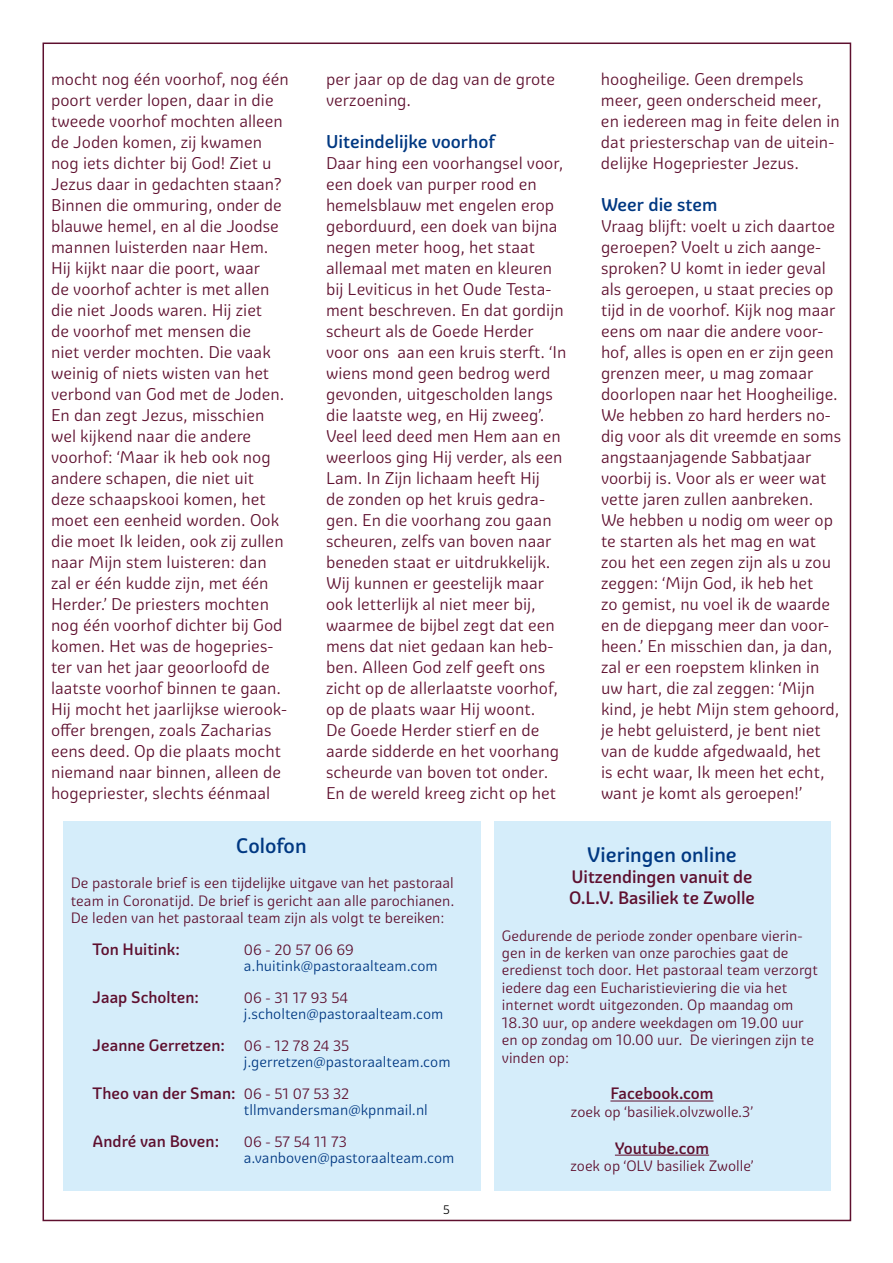
<style>
.page{position:relative;width:893px;height:1263px;background:#fff}
.page>*{position:absolute;margin:0;border:0;box-sizing:border-box;transform-origin:0 0}
.t1{font:500 20.4px "Graviola";color:#003882}
.t2{font:500 18px "Graviola";color:#003882}
.t3{font:500 17.4px/21px "Graviola";color:#5e0f2e}
.t4{font:16.5px/21px "Graviola";color:#5e0f2e}
.t5{font:500 16.05px "Graviola";color:#5e0f2e}
.t6{font:14.55px/17.4px "Graviola";color:#5e0f2e}
.t7{font:14.55px "Graviola";color:#003882}
.t8{font:12px "Graviola";color:#000}
.s1{font-weight:400;font-size:14.55px}
</style>
<div class="page">
<div style="left:494px;top:821px;width:336px;height:370px;background:#d5edfa"></div>
<hr style="left:610px;top:1100px;width:103px;height:1px;background:#5e0f2e">
<hr style="left:615px;top:1155px;width:94px;height:1px;background:#5e0f2e">
<div style="left:63px;top:821px;width:417px;height:370px;background:#d5edfa"></div>
<p class="t4" style="left:51px;top:68px;width:239px">mocht nog één voorhof, nog één poort verder lopen, daar in die tweede voorhof mochten alleen de Joden komen, zij kwamen nog iets dichter bij God! Ziet u<br>Jezus daar in gedachten staan?<br>Binnen die ommuring, onder de blauwe hemel, en al die Joodse mannen luisterden naar Hem.<br>Hij kijkt naar die poort, waar<br>de voorhof achter is met allen die niet Joods waren. Hij ziet<br>de voorhof met mensen die<br>niet verder mochten. Die vaak weinig of niets wisten van het verbond van God met de Joden.<br>En dan zegt Jezus, misschien wel kijkend naar die andere voorhof: ‘Maar ik heb ook nog andere schapen, die niet uit deze schaapskooi komen, het moet een eenheid worden. Ook die moet Ik leiden, ook zij zullen naar Mijn stem luisteren: dan zal er één kudde zijn, met één<br>Herder.’ De priesters mochten nog één voorhof dichter bij God komen. Het was de hogepries&shy;ter van het jaar geoorloofd de laatste voorhof binnen te gaan.<br>Hij mocht het jaarlijkse wierook&shy;offer brengen, zoals Zacharias eens deed. Op die plaats mocht niemand naar binnen, alleen de hogepriester, slechts éénmaal</p>
<p class="t4" style="left:326px;top:69px;width:231px">per jaar op de dag van de grote verzoening.</p>
<p class="t2" style="left:326px;top:130px;width:171px">Uiteindelijke voorhof</p>
<p class="t4" style="left:326px;top:152px;width:242px">Daar hing een voorhangsel voor, een doek van purper rood en hemelsblauw met engelen erop geborduurd, een doek van bijna negen meter hoog, het staat allemaal met maten en kleuren bij Leviticus in het Oude Testa&shy;ment beschreven. En dat gordijn scheurt als de Goede Herder voor ons aan een kruis sterft. ‘In wiens mond geen bedrog werd gevonden, uitgescholden langs die laatste weg, en Hij zweeg’.<br>Veel leed deed men Hem aan en weerloos ging Hij verder, als een<br>Lam. In Zijn lichaam heeft Hij<br>de zonden op het kruis gedra&shy;gen. En die voorhang zou gaan scheuren, zelfs van boven naar beneden staat er uitdrukkelijk.<br>Wij kunnen er geestelijk maar ook letterlijk al niet meer bij, waarmee de bijbel zegt dat een mens dat niet gedaan kan heb&shy;ben. Alleen God zelf geeft ons zicht op de allerlaatste voorhof, op de plaats waar Hij woont.<br>De Goede Herder stierf en de aarde sidderde en het voorhang scheurde van boven tot onder.<br>En de wereld kreeg zicht op het</p>
<p class="t4" style="left:601px;top:68px;width:240px">hoogheilige. Geen drempels meer, geen onderscheid meer, en iedereen mag in feite delen in dat priesterschap van de uitein&shy;delijke Hogepriester Jezus.</p>
<p class="t2" style="left:601px;top:193px;width:118px">Weer die stem</p>
<p class="t4" style="left:601px;top:215px;width:242px">Vraag blijft: voelt u zich daartoe geroepen? Voelt u zich aange&shy;sproken? U komt in ieder geval als geroepen, u staat precies op tijd in de voorhof. Kijk nog maar eens om naar die andere voor&shy;hof, alles is open en er zijn geen grenzen meer, u mag zomaar doorlopen naar het Hoogheilige.<br>We hebben zo hard herders no&shy;dig voor als dit vreemde en soms angstaanjagende Sabbatjaar voorbij is. Voor als er weer wat vette jaren zullen aanbreken.<br>We hebben u nodig om weer op te starten als het mag en wat zou het een zegen zijn als u zou zeggen: ‘Mijn God, ik heb het<br>zo gemist, nu voel ik de waarde en de diepgang meer dan voor&shy;heen.’ En misschien dan, ja dan, zal er een roepstem klinken in uw hart, die zal zeggen: ‘Mijn kind, je hebt Mijn stem gehoord, je hebt geluisterd, je bent niet van de kudde afgedwaald, het<br>is echt waar, Ik meen het echt, want je komt als geroepen!’</p>
<p class="t1" style="left:236px;top:834px;width:72px">Colofon</p>
<p class="t6" style="left:71px;top:875px;width:385px;text-align:justify">De pastorale brief is een tijdelijke uitgave van het pastoraal team in Coronatijd. De brief is gericht aan alle parochianen.<br>De leden van het pastoraal team zijn als volgt te bereiken:</p>
<p class="t5" style="left:93px;top:940px;width:89px">Ton Huitink:</p>
<p class="t6" style="left:244px;top:942px;width:112px">06 - 20 57 06 69</p>
<p class="t7" style="left:244px;top:957px;width:195px">a.huitink@pastoraalteam.com</p>
<p class="t5" style="left:93px;top:988px;width:108px">Jaap Scholten:</p>
<p class="t6" style="left:244px;top:990px;width:106px">06 - 31 17 93 54</p>
<p class="t7" style="left:244px;top:1005px;width:201px">j.scholten@pastoraalteam.com</p>
<p class="t5" style="left:93px;top:1036px;width:258px">Jeanne Gerretzen: <span class="s1">06 - 12 78 24 35</span></p>
<p class="t7" style="left:244px;top:1053px;width:208px">j.gerretzen@pastoraalteam.com</p>
<p class="t5" style="left:93px;top:1084px;width:258px">Theo van der Sman: <span class="s1">06 - 51 07 53 32</span></p>
<p class="t7" style="left:244px;top:1102px;width:185px">tllmvandersman@kpnmail.nl</p>
<p class="t5" style="left:93px;top:1132px;width:128px">André van Boven:</p>
<p class="t6" style="left:244px;top:1134px;width:104px">06 - 57 54 11 73</p>
<p class="t7" style="left:244px;top:1150px;width:212px">a.vanboven@pastoraalteam.com</p>
<p class="t8" style="left:443px;top:1202px;width:8px">5</p>
<p class="t1" style="left:587px;top:842px;width:151px">Vieringen online</p>
<p class="t3" style="left:569px;top:866px;width:187px">Uitzendingen vanuit de<br>O.L.V. Basiliek te Zwolle</p>
<p class="t6" style="left:502px;top:927px;width:318px">Gedurende de periode zonder openbare vierin&shy;gen in de kerken van onze parochies gaat de eredienst toch door. Het pastoraal team verzorgt iedere dag een Eucharistieviering die via het internet wordt uitgezonden. Op maandag om 18.30 uur, op andere weekdagen om 19.00 uur en op zondag om 10.00 uur. De vieringen zijn te vinden op:</p>
<p class="t5" style="left:610px;top:1084px;width:105px">Facebook.com</p>
<p class="t6" style="left:571px;top:1103px;width:184px">zoek op ‘basiliek.olvzwolle.3’</p>
<p class="t5" style="left:615px;top:1138px;width:96px">Youtube.com</p>
<p class="t6" style="left:570px;top:1157px;width:185px">zoek op ‘OLV basiliek Zwolle’</p>
</div>
